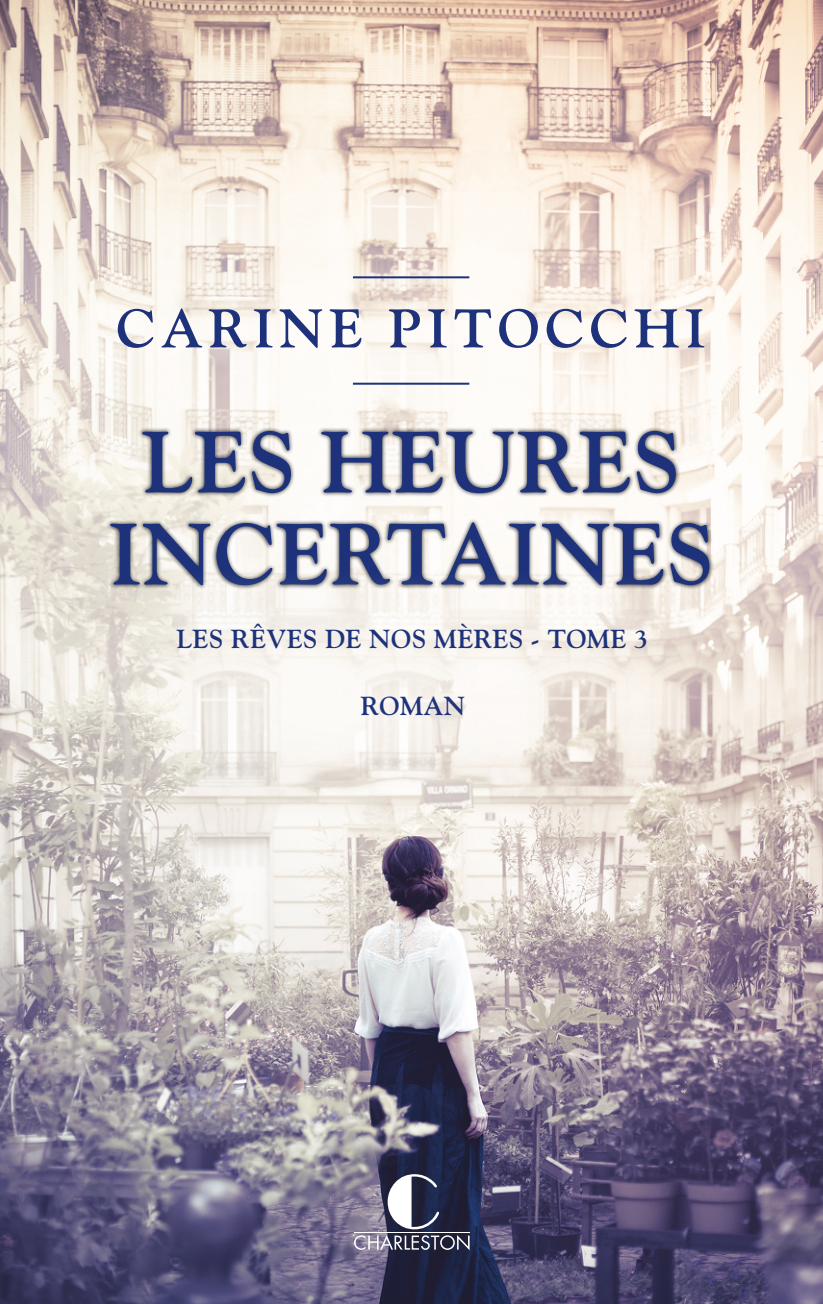
<style>
.page{position:relative;width:823px;height:1304px;background:#fff}
.page>*{position:absolute;margin:0;border:0;box-sizing:border-box;transform-origin:0 0}
.t1{font:700 86px/92px "Goudy Std";letter-spacing:.01em;color:#1d327b;text-align:center}
.t2{font:700 54px "Goudy Std";letter-spacing:.1em;color:#1d327b}
.t3{font:700 26px "Goudy Std";letter-spacing:.01em;color:#1d327b}
</style>
<div class="page">
<img style="left:0;top:0;width:822px;height:1304px">
<div style="left:341px;top:370px;width:139px;height:28px;background:#fdfaf6"></div>
<hr style="left:353px;top:383px;width:116px;height:2px;background:#1d327b">
<div style="left:105px;top:426px;width:608px;height:164px;background:#000;opacity:.75"></div>
<div style="left:301px;top:634px;width:223px;height:144px;background:#fff;opacity:.75"></div>
<div style="left:117px;top:565px;width:588px;height:146px;background:#fff;opacity:.75"></div>
<svg style="left:387px;top:1174px;width:52px;height:55px"></svg>
<hr style="left:353px;top:1232px;width:116px;height:1px;background:#fff">
<svg style="left:354px;top:1235px;width:115px;height:15px;background:#737285"></svg>
<div style="left:92px;top:283px;width:636px;height:91px;background:#fff;opacity:.75"></div>
<div style="left:341px;top:263px;width:139px;height:28px;background:#fff;opacity:.75"></div>
<hr style="left:353px;top:276px;width:116px;height:2px;background:#1d327b">
<p class="t2" style="left:116px;top:296px;width:590px">CARINE PITOCCHI</p>
<p class="t1" style="left:108px;top:416px;width:606px">LES HEURES<br>INCERTAINES</p>
<p class="t3" style="left:176px;top:623px;width:473px">LES RÊVES DE NOS MÈRES - TOME 3</p>
<p class="t3" style="left:360px;top:690px;width:107px">ROMAN</p>
</div>
